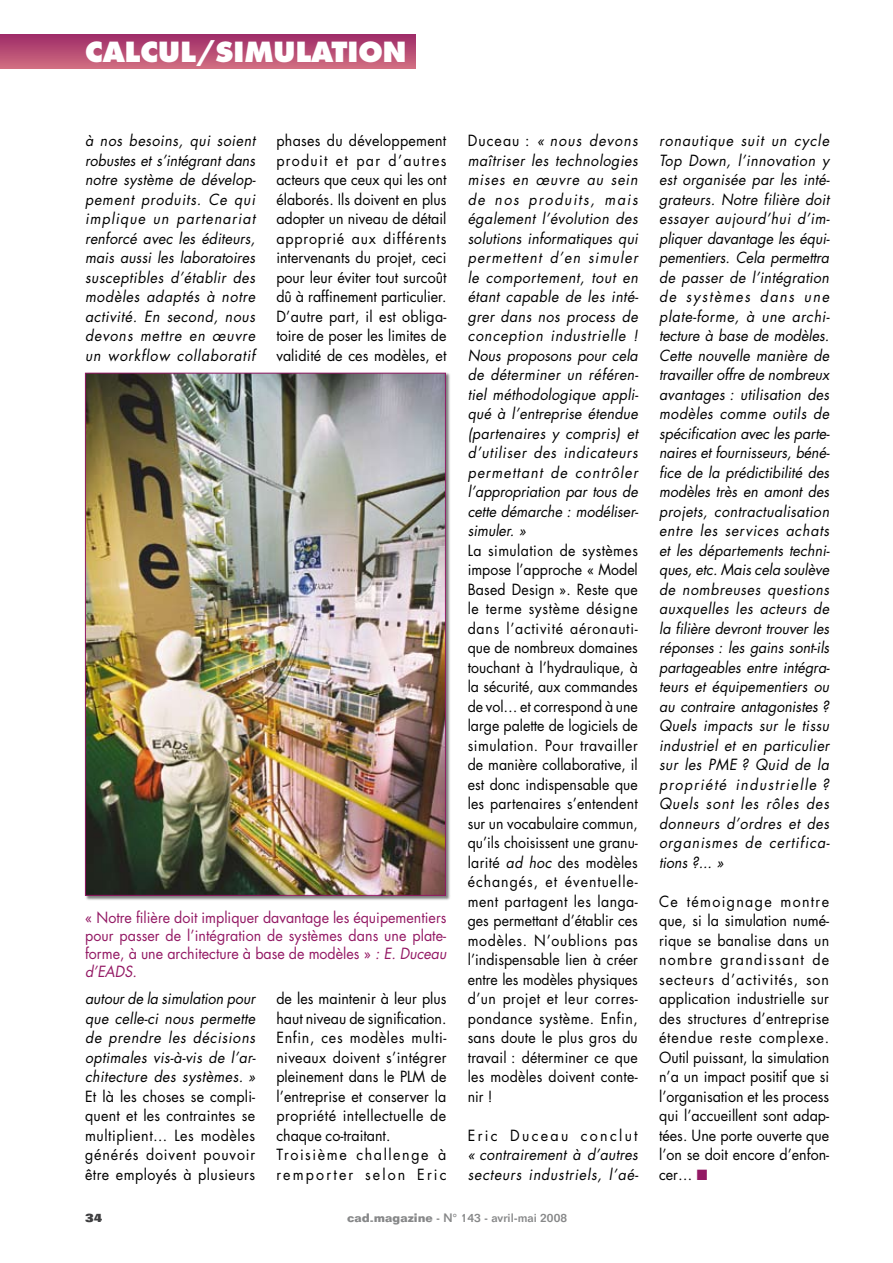
<style>
.page{position:relative;width:893px;height:1263px;background:#fff}
.page>*{position:absolute;margin:0;border:0;box-sizing:border-box;transform-origin:0 0}
.t1{font:800 27px "Futura";color:#fff}
.t2{font:italic 15px/19.5px "Futura";letter-spacing:.04em;color:#000;text-align:justify;scale:.95 1}
.t3{font:15px/19.5px "Futura";letter-spacing:.015em;color:#000;text-align:justify;scale:.95 1}
.t4{font:15px/19.5px "Futura";letter-spacing:.015em;color:#000;text-align:justify;scale:.94 1}
.t5{font:15px/18px "Futura";color:#931964;text-align:justify;scale:.95 1}
.t6{font:15px "Futura";letter-spacing:.16em;color:#000;scale:.95 1}
.t7{font:500 12px "Folio";color:#878889}
.t8{font:800 12px "Folio";color:#3e3e40}
.s1{font-style:italic}
.s2{font-style:normal}
.s3{font-weight:700}
.s4{color:#931964}
</style>
<div class="page">
<svg style="left:0;top:34px;width:415px;height:35px;background:#b74c74"></svg>
<div style="left:84px;top:372px;width:367px;height:529px;background:#000;opacity:.5"></div>
<img style="left:87px;top:375px;width:357px;height:519px">
<h1 class="t1" style="left:85px;top:35px;width:323px">CALCUL/SIMULATION</h1>
<p class="t2" style="left:85px;top:131px;width:181px">à nos besoins, qui soient robustes et s’intégrant dans notre système de dévelop&shy;pement produits. Ce qui implique un partenariat renforcé avec les éditeurs, mais aussi les laboratoires susceptibles d’établir des modèles adaptés à notre activité. En second, nous devons mettre en œuvre un workflow collaboratif</p>
<p class="t3" style="left:276px;top:131px;width:181px">phases du développement produit et par d’autres acteurs que ceux qui les ont élaborés. Ils doivent en plus adopter un niveau de détail approprié aux différents intervenants du projet, ceci pour leur éviter tout surcoût dû à raffinement particulier.<br>D’autre part, il est obliga&shy;toire de poser les limites de validité de ces modèles, et</p>
<p class="t5" style="left:85px;top:908px;width:382px">« Notre filière doit impliquer davantage les équipementiers pour passer de l’intégration de systèmes dans une plate&shy;forme, à une architecture à base de modèles » <span class="s1">: E. Duceau d’EADS.</span></p>
<p class="t2" style="left:85px;top:989px;width:181px">autour de la simulation pour que celle-ci nous permette de prendre les décisions optimales vis-à-vis de l’ar&shy;chitecture des systèmes. »</p>
<p class="t3" style="left:85px;top:1086px;width:181px">Et là les choses se compli&shy;quent et les contraintes se multiplient… Les modèles générés doivent pouvoir être employés à plusieurs</p>
<p class="t3" style="left:276px;top:989px;width:181px;text-align:left">de les maintenir à leur plus haut niveau de signification.<br>Enfin, ces modèles multi&shy;niveaux doivent s’intégrer pleinement dans le PLM de l’entreprise et conserver la propriété intellectuelle de chaque co-traitant.<br>Troisième challenge à remporter selon Eric</p>
<p class="t2" style="left:468px;top:131px;width:181px"><span class="s2">Duceau :</span> « nous devons maîtriser les technologies mises en œuvre au sein de nos produits, mais également l’évolution des solutions informatiques qui permettent d’en simuler le comportement, tout en étant capable de les inté&shy;grer dans nos process de conception industrielle !<br>Nous proposons pour cela de déterminer un référen&shy;tiel méthodologique appli&shy;qué à l’entreprise étendue (partenaires y compris) et d’utiliser des indicateurs permettant de contrôler l’appropriation par tous de cette démarche : modéliser&shy;simuler. »</p>
<p class="t4" style="left:468px;top:540px;width:183px">La simulation de systèmes impose l’approche « Model Based Design ». Reste que le terme système désigne dans l’activité aéronauti&shy;que de nombreux domaines touchant à l’hydraulique, à la sécurité, aux commandes de vol… et correspond à une large palette de logiciels de simulation. Pour travailler de manière collaborative, il est donc indispensable que les partenaires s’entendent sur un vocabulaire commun, qu’ils choisissent une granu&shy;larité <span class="s1">ad hoc</span> des modèles échangés, et éventuelle&shy;ment partagent les langa&shy;ges permettant d’établir ces modèles. N’oublions pas l’indispensable lien à créer entre les modèles physiques d’un projet et leur corres&shy;pondance système. Enfin, sans doute le plus gros du travail : déterminer ce que les modèles doivent conte&shy;nir !</p>
<p class="t6" style="left:468px;top:1125px;width:180px">Eric Duceau conclut</p>
<p class="t2" style="left:468px;top:1145px;width:181px">« contrairement à d’autres secteurs industriels, l’aé-</p>
<p class="t8" style="left:85px;top:1210px;width:19px">34</p>
<p class="t7" style="left:347px;top:1210px;width:221px"><span class="s3">cad-magazine</span> - N° 143 - avril-mai 2008</p>
<p class="t2" style="left:659px;top:131px;width:181px">ronautique suit un cycle Top Down, l’innovation y est organisée par les inté&shy;grateurs. Notre filière doit essayer aujourd’hui d’im&shy;pliquer davantage les équi&shy;pementiers. Cela permettra de passer de l’intégration de systèmes dans une plate-forme, à une archi&shy;tecture à base de modèles.<br>Cette nouvelle manière de travailler offre de nombreux avantages : utilisation des modèles comme outils de spécification avec les parte&shy;naires et fournisseurs, béné&shy;fice de la prédictibilité des modèles très en amont des projets, contractualisation entre les services achats et les départements techni&shy;ques, etc. Mais cela soulève de nombreuses questions auxquelles les acteurs de la filière devront trouver les réponses : les gains sont-ils partageables entre intégra&shy;teurs et équipementiers ou au contraire antagonistes ?<br>Quels impacts sur le tissu industriel et en particulier sur les PME ? Quid de la propriété industrielle ?<br>Quels sont les rôles des donneurs d’ordres et des organismes de certifica&shy;tions ?... »</p>
<p class="t3" style="left:659px;top:891px;width:181px">Ce témoignage montre que, si la simulation numé&shy;rique se banalise dans un nombre grandissant de secteurs d’activités, son application industrielle sur des structures d’entreprise étendue reste complexe.<br>Outil puissant, la simulation n’a un impact positif que si l’organisation et les process qui l’accueillent sont adap&shy;tées. Une porte ouverte que l’on se doit encore d’enfon&shy;cer… <span class="s4">■</span></p>
</div>
